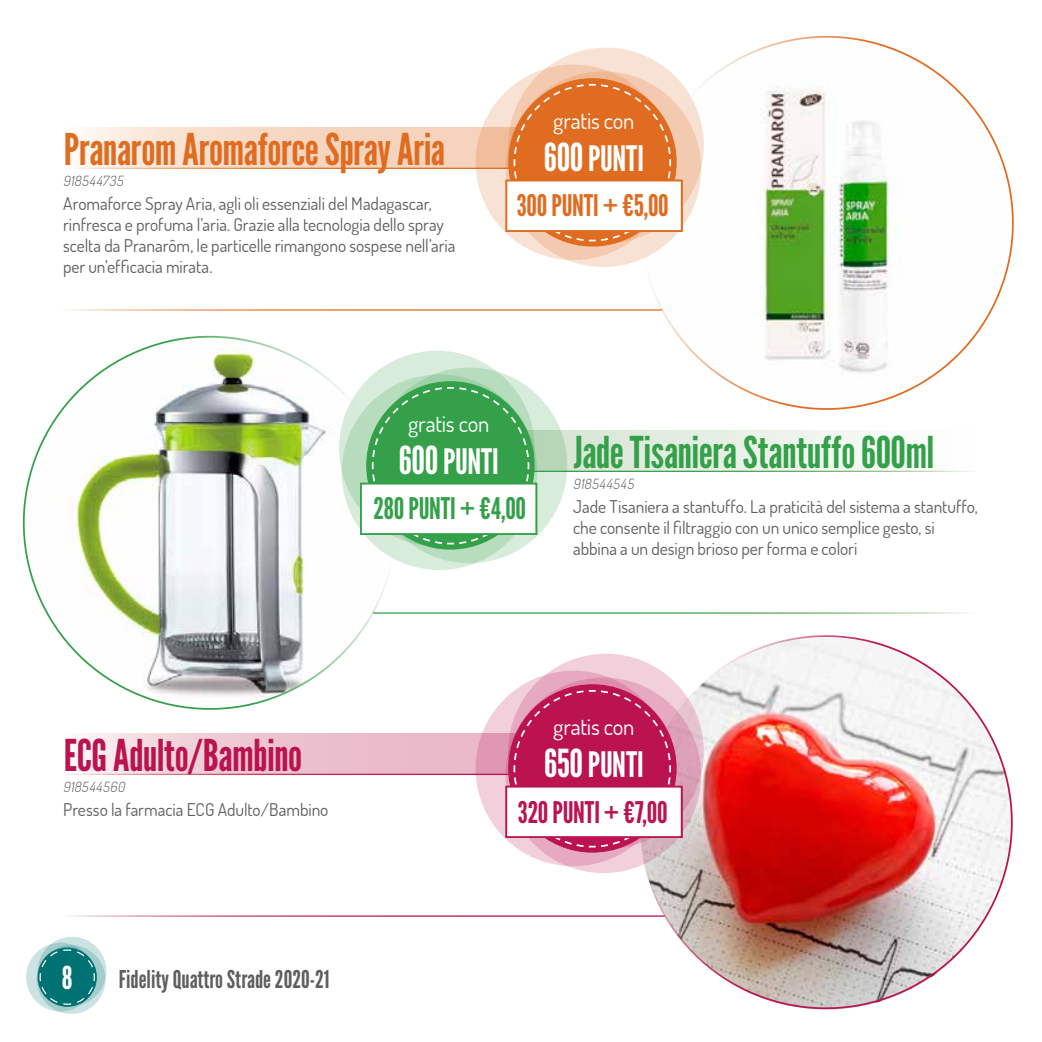
<style>
.page{position:relative;width:1042px;height:1042px;background:#fff}
.page>*{position:absolute;margin:0;border:0;box-sizing:border-box;transform-origin:0 0}
.t1{font:43.75px "League Gothic";letter-spacing:-.01em;color:#df6c20}
.t2{font:43.75px "League Gothic";letter-spacing:-.01em;color:#34a049}
.t3{font:43.75px "League Gothic";letter-spacing:-.015em;color:#ba1350}
.t4{font:35px "League Gothic";letter-spacing:-.005em;color:#fff}
.t5{font:31.5px "League Gothic";color:#fff}
.t6{font:29.75px "League Gothic";letter-spacing:-.01em;color:#df6c20}
.t7{font:29.75px "League Gothic";letter-spacing:-.01em;color:#34a049}
.t8{font:29.75px "League Gothic";letter-spacing:-.01em;color:#ba1350}
.t9{font:24.5px "League Gothic";color:#5d5e5e}
.t10{font:22.75px "Dosis";letter-spacing:-.015em;color:#fff}
.t11{font:17.5px/21px "Dosis";letter-spacing:-.005em;color:#5d5e5e}
.t12{font:italic 300 14px "Dosis";color:#5d5e5e}
.s1{font-size:38.5px}
</style>
<div class="page">
<svg style="left:73px;top:128px;width:409px;height:40px;background:#f7dcc9"></svg>
<svg style="left:476px;top:65px;width:195px;height:195px;background:#f5d4be"></svg>
<svg style="left:506px;top:71px;width:195px;height:196px"></svg>
<svg style="left:508px;top:48px;width:196px;height:195px;background:#f1c3a4"></svg>
<svg style="left:513px;top:83px;width:99px;height:159px;background:#e27b37"></svg>
<svg style="left:561px;top:431px;width:398px;height:40px"></svg>
<svg style="left:372px;top:368px;width:195px;height:195px;background:#c9e3cc"></svg>
<svg style="left:342px;top:374px;width:195px;height:196px;background:#aed8b6"></svg>
<svg style="left:339px;top:351px;width:196px;height:195px;background:#afd9b7"></svg>
<svg style="left:424px;top:386px;width:106px;height:159px;background:#48a95a"></svg>
<svg style="left:78px;top:734px;width:403px;height:40px;background:#eec8d3"></svg>
<svg style="left:475px;top:670px;width:196px;height:196px;background:#ebbccd"></svg>
<svg style="left:505px;top:677px;width:196px;height:196px"></svg>
<svg style="left:508px;top:654px;width:196px;height:195px;background:#e29fb7"></svg>
<svg style="left:513px;top:689px;width:98px;height:159px;background:#c12d63"></svg>
<svg style="left:22px;top:309px;width:402px;height:426px"></svg>
<svg style="left:612px;top:35px;width:402px;height:400px"></svg>
<img style="left:611px;top:612px;width:402px;height:398px">
<svg style="left:26px;top:942px;width:69px;height:69px"></svg>
<svg style="left:37px;top:945px;width:69px;height:69px"></svg>
<svg style="left:38px;top:936px;width:68px;height:69px"></svg>
<svg style="left:39px;top:949px;width:57px;height:56px;background:#258688"></svg>
<div style="left:505px;top:180px;width:177px;height:52px;background:#fff;border:2px solid #df6c20"></div>
<div style="left:360px;top:483px;width:177px;height:52px;background:#fff;border:2px solid #34a049"></div>
<div style="left:505px;top:786px;width:177px;height:52px;background:#fff;border:2px solid #ba1350"></div>
<h3 class="t10" style="left:553px;top:106px;width:83px">gratis con</h3>
<h2 class="t4" style="left:544px;top:138px;width:101px"><span class="s1">600</span> PUNTI</h2>
<h1 class="t1" style="left:64px;top:123px;width:383px">Pranarom Aromaforce Spray Aria</h1>
<p class="t12" style="left:63px;top:172px;width:65px">918544735</p>
<p class="t11" style="left:63px;top:193px;width:394px">Aromaforce Spray Aria, agli oli essenziali del Madagascar, rinfresca e profuma l’aria. Grazie alla tecnologia dello spray scelta da Pranarôm, le particelle rimangono sospese nell’aria per un’efficacia mirata.</p>
<h3 class="t6" style="left:517px;top:188px;width:153px">300 PUNTI + €5,00</h3>
<h3 class="t10" style="left:408px;top:409px;width:83px">gratis con</h3>
<h2 class="t4" style="left:399px;top:441px;width:101px"><span class="s1">600</span> PUNTI</h2>
<h3 class="t7" style="left:374px;top:491px;width:154px">280 PUNTI + €4,00</h3>
<h1 class="t2" style="left:574px;top:426px;width:362px">Jade Tisaniera Stantuffo 600ml</h1>
<p class="t12" style="left:573px;top:475px;width:65px">918544545</p>
<p class="t11" style="left:573px;top:496px;width:406px">Jade Tisaniera a stantuffo. La praticità del sistema a stantuffo, che consente il filtraggio con un unico semplice gesto, si abbina a un design brioso per forma e colori</p>
<h3 class="t10" style="left:553px;top:712px;width:83px">gratis con</h3>
<h2 class="t4" style="left:544px;top:744px;width:101px"><span class="s1">650</span> PUNTI</h2>
<h1 class="t3" style="left:64px;top:729px;width:240px">ECG Adulto/Bambino</h1>
<p class="t12" style="left:63px;top:778px;width:66px">918544560</p>
<p class="t11" style="left:63px;top:799px;width:267px">Presso la farmacia ECG Adulto/Bambino</p>
<h3 class="t8" style="left:518px;top:794px;width:151px">320 PUNTI + €7,00</h3>
<h3 class="t5" style="left:62px;top:958px;width:12px">8</h3>
<h3 class="t9" style="left:119px;top:964px;width:212px">Fidelity Quattro Strade 2020-21</h3>
</div>
